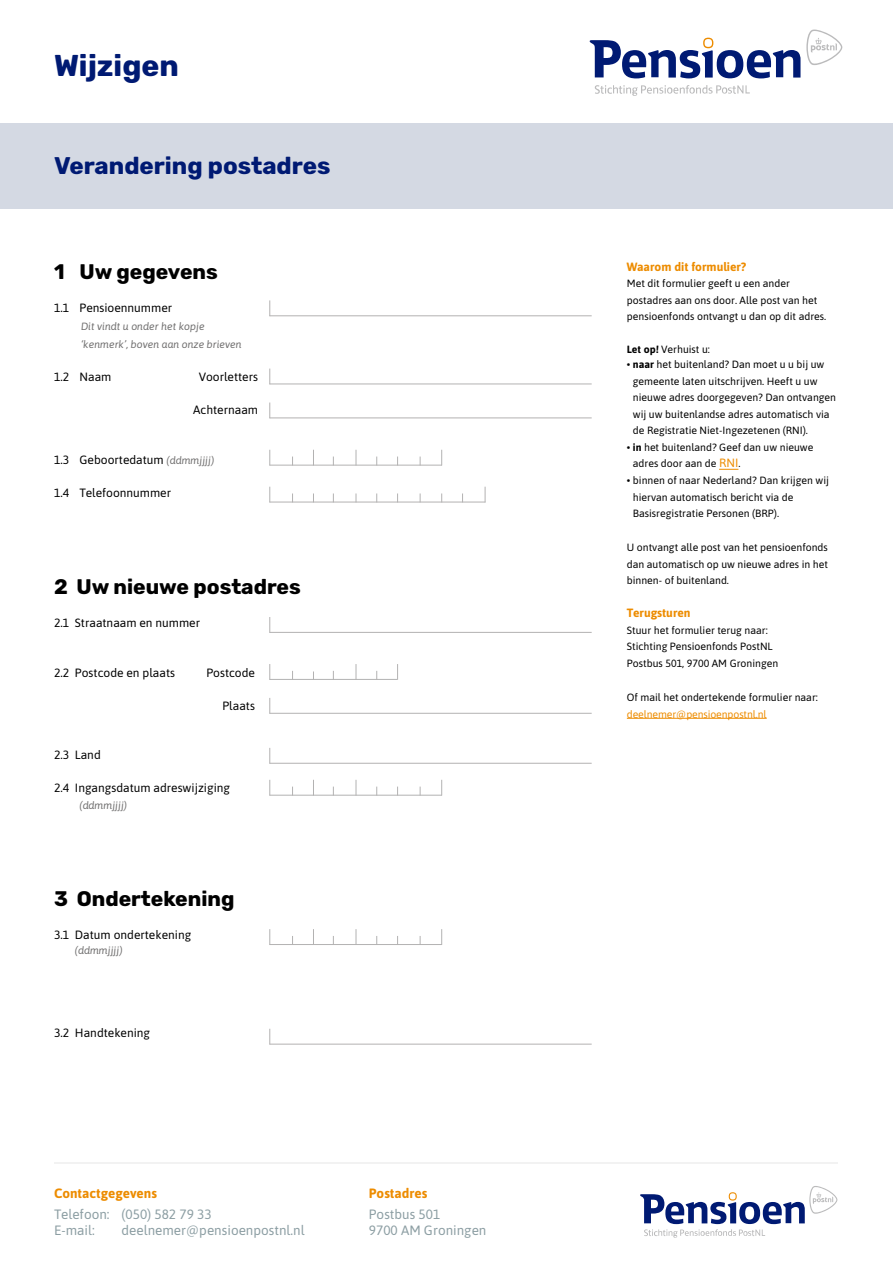
<style>
.page{position:relative;width:893px;height:1263px;background:#fff}
.page>*{position:absolute;margin:0;border:0;box-sizing:border-box;transform-origin:0 0}
.t1{font:700 30px "Rubik";color:#001a73}
.t2{font:700 24px "Rubik";color:#001a73}
.t3{font:700 21px "Rubik";color:#000}
.t4{font:13.5px/16.2px "Asap";color:#8c9ea3}
.t5{font:700 13.5px "Asap";color:#ed8c00}
.t6{font:12px "Asap";color:#000}
.t7{font:700 12px "Asap";color:#ed8c00}
.t8{font:10.5px/16.5px "Asap";color:#000}
.t9{font:italic 10.5px/18px "Asap";color:#706f6f}
.t10{font:10.5px "Asap";letter-spacing:-.01em;color:#ed8c00}
.s1{font-style:italic;font-size:10.5px;color:#706f6f}
.s2{font-weight:700}
.s3{font-size:12px;color:#ed8c00}
</style>
<div class="page">
<hr style="left:54px;top:1162px;width:784px;height:2px;background:#f2f2f2">
<div style="left:0;top:123px;width:893px;height:86px;background:#d4d9e3"></div>
<svg style="left:595px;top:85px;width:155px;height:11px"></svg>
<svg style="left:590px;top:30px;width:252px;height:48px"></svg>
<svg style="left:640px;top:1186px;width:197px;height:52px"></svg>
<hr style="left:627px;top:718px;width:140px;height:1px;background:#ed8c00">
<svg style="left:719px;top:469px;width:19px;height:1px"></svg>
<hr style="left:269px;top:315px;width:323px;height:1px;background:#b3b2b2">
<svg style="left:269px;top:300px;width:1px;height:16px"></svg>
<hr style="left:269px;top:384px;width:323px;height:1px;background:#b3b2b2">
<svg style="left:269px;top:369px;width:1px;height:15px"></svg>
<hr style="left:269px;top:417px;width:323px;height:1px;background:#b3b2b2">
<svg style="left:269px;top:402px;width:1px;height:16px"></svg>
<hr style="left:269px;top:465px;width:173px;height:1px;background:#b3b2b2">
<svg style="left:269px;top:450px;width:1px;height:15px"></svg>
<svg style="left:441px;top:450px;width:1px;height:15px"></svg>
<svg style="left:356px;top:450px;width:1px;height:15px"></svg>
<svg style="left:313px;top:450px;width:1px;height:15px"></svg>
<hr style="left:269px;top:502px;width:216px;height:1px;background:#b3b2b2">
<svg style="left:269px;top:487px;width:1px;height:15px"></svg>
<svg style="left:485px;top:487px;width:1px;height:15px"></svg>
<hr style="left:269px;top:632px;width:323px;height:1px;background:#b3b2b2">
<svg style="left:269px;top:617px;width:1px;height:16px"></svg>
<hr style="left:269px;top:763px;width:323px;height:1px;background:#b3b2b2">
<svg style="left:269px;top:748px;width:1px;height:16px"></svg>
<hr style="left:269px;top:713px;width:323px;height:1px;background:#b3b2b2">
<svg style="left:269px;top:698px;width:1px;height:16px"></svg>
<hr style="left:269px;top:1044px;width:323px;height:1px;background:#b3b2b2">
<svg style="left:269px;top:1029px;width:1px;height:15px"></svg>
<hr style="left:269px;top:795px;width:173px;height:1px;background:#b3b2b2">
<svg style="left:269px;top:780px;width:1px;height:15px"></svg>
<svg style="left:441px;top:780px;width:1px;height:15px"></svg>
<svg style="left:356px;top:780px;width:1px;height:15px"></svg>
<svg style="left:313px;top:780px;width:1px;height:15px"></svg>
<hr style="left:269px;top:944px;width:173px;height:1px;background:#b3b2b2">
<svg style="left:269px;top:929px;width:1px;height:16px"></svg>
<svg style="left:441px;top:929px;width:1px;height:15px"></svg>
<svg style="left:356px;top:929px;width:1px;height:15px"></svg>
<svg style="left:313px;top:929px;width:1px;height:15px"></svg>
<hr style="left:269px;top:679px;width:128px;height:1px;background:#b3b2b2">
<svg style="left:269px;top:664px;width:1px;height:16px"></svg>
<svg style="left:356px;top:664px;width:1px;height:15px"></svg>
<svg style="left:397px;top:664px;width:1px;height:16px"></svg>
<h1 class="t1" style="left:54px;top:48px;width:126px">Wijzigen</h1>
<h2 class="t2" style="left:54px;top:152px;width:278px">Verandering postadres</h2>
<h3 class="t3" style="left:54px;top:259px;width:165px">1 Uw gegevens</h3>
<p class="t6" style="left:54px;top:299px;width:120px">1.1 Pensioennummer</p>
<p class="t9" style="left:81px;top:317px;width:162px">Dit vindt u onder het kopje ‘kenmerk’, boven aan onze brieven</p>
<p class="t6" style="left:54px;top:368px;width:59px">1.2 Naam</p>
<p class="t6" style="left:199px;top:368px;width:61px">Voorletters</p>
<p class="t6" style="left:193px;top:401px;width:66px">Achternaam</p>
<p class="t6" style="left:54px;top:451px;width:162px">1.3 Geboortedatum <span class="s1">(ddmmjjjj)</span></p>
<p class="t6" style="left:54px;top:484px;width:119px">1.4 Telefoonnummer</p>
<h3 class="t3" style="left:54px;top:574px;width:248px">2 Uw nieuwe postadres</h3>
<p class="t6" style="left:54px;top:614px;width:148px">2.1 Straatnaam en nummer</p>
<p class="t6" style="left:54px;top:664px;width:123px">2.2 Postcode en plaats</p>
<p class="t6" style="left:206px;top:664px;width:50px">Postcode</p>
<p class="t6" style="left:222px;top:697px;width:34px">Plaats</p>
<p class="t6" style="left:54px;top:746px;width:48px">2.3 Land</p>
<p class="t6" style="left:54px;top:779px;width:178px">2.4 Ingangsdatum adreswijziging</p>
<p class="t9" style="left:80px;top:795px;width:49px">(ddmmjjjj)</p>
<h3 class="t3" style="left:54px;top:886px;width:182px">3 Ondertekening</h3>
<p class="t6" style="left:54px;top:926px;width:139px">3.1 Datum ondertekening</p>
<p class="t9" style="left:75px;top:941px;width:49px">(ddmmjjjj)</p>
<p class="t6" style="left:54px;top:1024px;width:98px">3.2 Handtekening</p>
<p class="t5" style="left:54px;top:1184px;width:104px">Contactgegevens</p>
<p class="t4" style="left:54px;top:1205px;width:159px">Telefoon: (050) 582 79 33<br>E-mail:</p>
<p class="t4" style="left:122px;top:1221px;width:185px">deelnemer@pensioenpostnl.nl</p>
<p class="t5" style="left:369px;top:1184px;width:60px">Postadres</p>
<p class="t4" style="left:369px;top:1205px;width:119px">Postbus 501<br>9700 AM Groningen</p>
<p class="t7" style="left:627px;top:258px;width:121px">Waarom dit formulier?</p>
<p class="t8" style="left:627px;top:275px;width:201px">Met dit formulier geeft u een ander postadres aan ons door. Alle post van het pensioenfonds ontvangt u dan op dit adres.</p>
<p class="t8" style="left:627px;top:341px;width:85px"><span class="s2">Let op!</span> Verhuist u:</p>
<p class="t8" style="left:633px;top:356px;width:205px;text-indent:-6px">• <span class="s2">naar</span> het buitenland? Dan moet u u bij uw gemeente laten uitschrijven. Heeft u uw nieuwe adres doorgegeven? Dan ontvangen wij uw buitenlandse adres automatisch via de Registratie Niet-Ingezetenen (RNI).</p>
<p class="t8" style="left:633px;top:438px;width:182px;text-indent:-6px">• <span class="s2">in</span> het buitenland? Geef dan uw nieuwe adres door aan de <span class="s3">RNI</span>.</p>
<p class="t8" style="left:633px;top:472px;width:198px;text-indent:-6px">• binnen of naar Nederland? Dan krijgen wij hiervan automatisch bericht via de<br>Basisregistratie Personen (BRP).</p>
<p class="t8" style="left:627px;top:539px;width:203px;text-align:justify">U ontvangt alle post van het pensioenfonds dan automatisch op uw nieuwe adres in het binnen- of buitenland.</p>
<p class="t7" style="left:627px;top:604px;width:65px">Terugsturen</p>
<p class="t8" style="left:627px;top:621px;width:153px">Stuur het formulier terug naar:<br>Stichting Pensioenfonds PostNL<br>Postbus 501, 9700 AM Groningen</p>
<p class="t8" style="left:627px;top:689px;width:193px">Of mail het ondertekende formulier naar:</p>
<p class="t10" style="left:627px;top:707px;width:141px">deelnemer@pensioenpostnl.nl</p>
</div>
